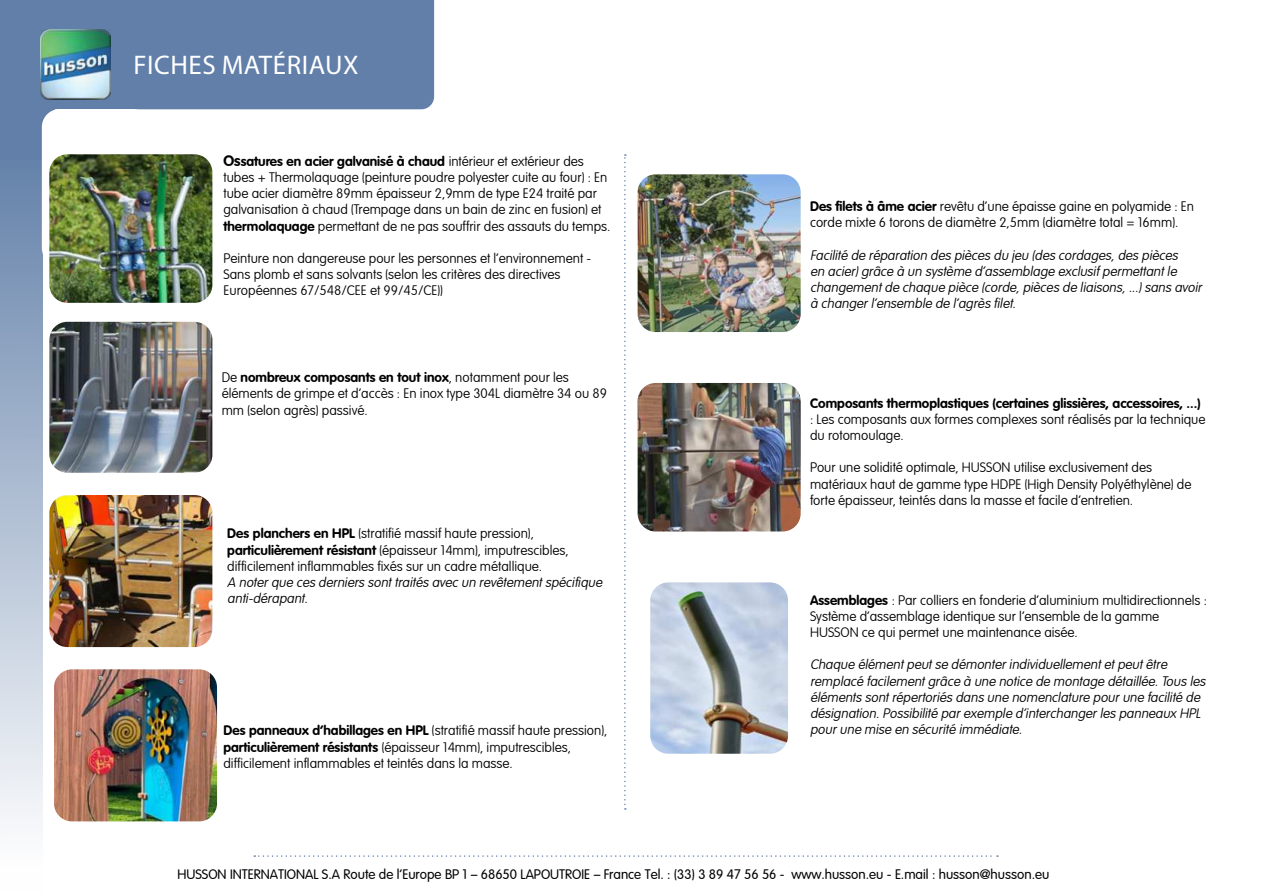
<style>
.page{position:relative;width:1263px;height:893px;background:#fff}
.page>*{position:absolute;margin:0;border:0;box-sizing:border-box;transform-origin:0 0}
.t1{font:27px "Myriad Pro";letter-spacing:.02em;color:#fff}
.t2{font:100 13.5px/16.2px "VAG Rounded";color:#000}
.t3{font:italic 100 13.5px/16.2px "VAG Rounded";color:#000}
.t4{font:300 13.5px "VAG Rounded Light S Si";color:#000}
.t5{font:700 13.5px "VAG Rounded";color:#000}
.s1{font-weight:700;font-size:15px}
.s2{font-weight:700}
</style>
<div class="page">
<div style="left:0;top:0;width:434px;height:109px;background:#617fa8"></div>
<svg style="left:624px;top:154px;width:2px;height:656px"></svg>
<img style="left:638px;top:174px;width:163px;height:158px">
<div style="left:0;top:64px;width:54px;height:96px;background:#617fa8"></div>
<div style="left:0;top:129px;width:42px;height:764px;background:linear-gradient(to bottom,#5e7da6,#fff)"></div>
<div style="left:42px;top:109px;width:109px;height:157px;background:#fff;border-radius:18px"></div>
<img style="left:41px;top:29px;width:70px;height:70px">
<svg style="left:254px;top:855px;width:744px;height:2px"></svg>
<img style="left:638px;top:383px;width:163px;height:148px">
<img style="left:49px;top:322px;width:163px;height:151px">
<img style="left:49px;top:495px;width:163px;height:152px">
<img style="left:49px;top:154px;width:163px;height:149px">
<img style="left:650px;top:582px;width:138px;height:172px">
<img style="left:54px;top:669px;width:163px;height:152px">
<h1 class="t1" style="left:133px;top:49px;width:226px">FICHES MATÉRIAUX</h1>
<p class="t2" style="left:223px;top:154px;width:389px"><span class="s1">Os</span><span class="s2">satures en acier galvanisé à chaud</span> intérieur et extérieur des tubes + Thermolaquage (peinture poudre polyester cuite au four) : En tube acier diamètre 89mm épaisseur 2,9mm de type E24 traité par galvanisation à chaud (Trempage dans un bain de zinc en fusion) et <span class="s2">thermolaquage</span> permettant de ne pas souffrir des assauts du temps.</p>
<p class="t2" style="left:223px;top:251px;width:369px">Peinture non dangereuse pour les personnes et l’environnement -<br>Sans plomb et sans solvants (selon les critères des directives<br>Européennes 67/548/CEE et 99/45/CE))</p>
<p class="t2" style="left:222px;top:370px;width:387px">De <span class="s2">nombreux composants en tout inox</span>, notamment pour les éléments de grimpe et d’accès : En inox type 304L diamètre 34 ou 89 mm (selon agrès) passivé.</p>
<p class="t2" style="left:227px;top:527px;width:343px"><span class="s2">Des planchers en HPL</span> (stratifié massif haute pression), <span class="s2">particulièrement résistant</span> (épaisseur 14mm), imputrescibles, difficilement inflammables fixés sur un cadre métallique.</p>
<p class="t3" style="left:227px;top:575px;width:379px">A noter que ces derniers sont traités avec un revêtement spécifique anti-dérapant.</p>
<p class="t2" style="left:223px;top:724px;width:385px"><span class="s2">Des panneaux d’habillages en HPL</span> (stratifié massif haute pression), <span class="s2">particulièrement résistants</span> (épaisseur 14mm), imputrescibles, difficilement inflammables et teintés dans la masse.</p>
<p class="t2" style="left:810px;top:199px;width:386px"><span class="s2">Des filets à âme acier</span> revêtu d’une épaisse gaine en polyamide : En corde mixte 6 torons de diamètre 2,5mm (diamètre total = 16mm).</p>
<p class="t3" style="left:810px;top:248px;width:396px">Facilité de réparation des pièces du jeu (des cordages, des pièces<br>en acier) grâce à un système d’assemblage exclusif permettant le changement de chaque pièce (corde, pièces de liaisons, ...) sans avoir à changer l’ensemble de l’agrès filet.</p>
<p class="t5" style="left:810px;top:397px;width:392px">Composants thermoplastiques (certaines glissières, accessoires, ...)</p>
<p class="t2" style="left:810px;top:412px;width:397px">: Les composants aux formes complexes sont réalisés par la technique du rotomoulage.</p>
<p class="t2" style="left:810px;top:461px;width:383px">Pour une solidité optimale, HUSSON utilise exclusivement des matériaux haut de gamme type HDPE (High Density Polyéthylène) de forte épaisseur, teintés dans la masse et facile d’entretien.</p>
<p class="t2" style="left:810px;top:593px;width:398px"><span class="s2">Assemblages</span> : Par colliers en fonderie d’aluminium multidirectionnels :<br>Système d’assemblage identique sur l’ensemble de la gamme<br>HUSSON ce qui permet une maintenance aisée.</p>
<p class="t3" style="left:810px;top:658px;width:399px">Chaque élément peut se démonter individuellement et peut être remplacé facilement grâce à une notice de montage détaillée. Tous les éléments sont répertoriés dans une nomenclature pour une facilité de désignation. Possibilité par exemple d’interchanger les panneaux HPL pour une mise en sécurité immédiate.</p>
<p class="t4" style="left:177px;top:868px;width:873px">HUSSON INTERNATIONAL S.A Route de l’Europe BP 1 – 68650 LAPOUTROIE – France Tel. : (33) 3 89 47 56 56 - www.husson.eu - E.mail : husson@husson.eu</p>
</div>
